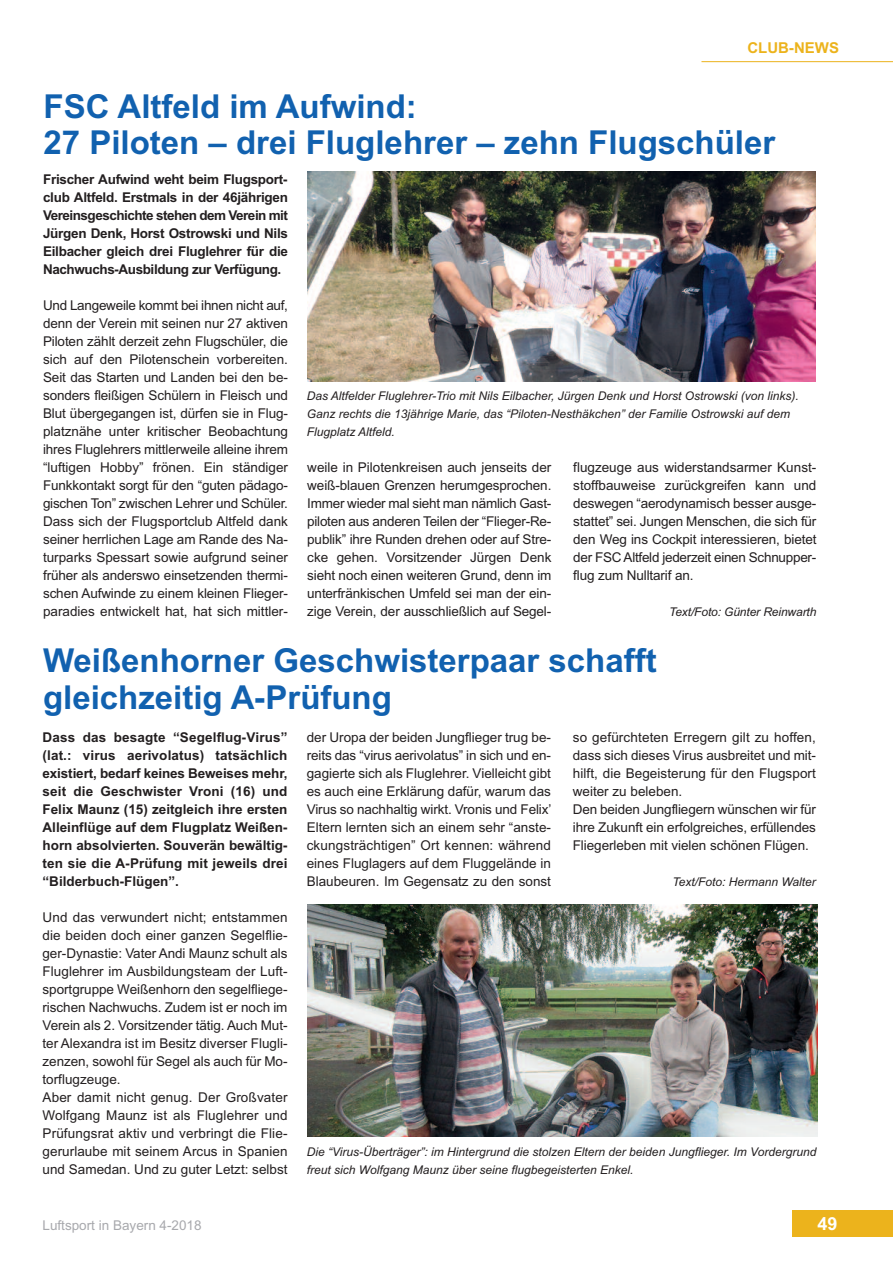
<style>
.page{position:relative;width:893px;height:1263px;background:#fff}
.page>*{position:absolute;margin:0;border:0;box-sizing:border-box;transform-origin:0 0}
.t1{font:700 33px/36.3px "Arial";color:#1161af}
.t2{font:700 18px "Arial";color:#fff}
.t3{font:700 15px "Arial";color:#ecb31c}
.t4{font:13.5px/18px "Arial";color:#231f20;text-align:justify}
.t5{font:700 13.5px/18px "Arial";letter-spacing:-.01em;color:#231f20;text-align:justify}
.t6{font:13.5px "Arial";color:#a8a9ad}
.t7{font:italic 12px/18px "Arial";color:#231f20}
</style>
<div class="page">
<div style="left:792px;top:1211px;width:101px;height:26px;background:#ecb31c"></div>
<hr style="left:701px;top:61px;width:192px;height:1px;background:#ecb31c">
<img style="left:308px;top:905px;width:509px;height:231px">
<img style="left:307px;top:172px;width:509px;height:209px">
<p class="t3" style="left:747px;top:39px;width:93px">CLUB-NEWS</p>
<h1 class="t1" style="left:44px;top:88px;width:733px">FSC Altfeld im Aufwind:<br>27 Piloten – drei Fluglehrer – zehn Flugschüler</h1>
<p class="t5" style="left:43px;top:170px;width:246px">Frischer Aufwind weht beim Flugsport&shy;club Altfeld. Erstmals in der 46jährigen Vereinsgeschichte stehen dem Verein mit Jürgen Denk, Horst Ostrowski und Nils Eilbacher gleich drei Fluglehrer für die Nachwuchs-Ausbildung zur Verfügung.</p>
<p class="t4" style="left:43px;top:296px;width:246px">Und Langeweile kommt bei ihnen nicht auf, denn der Verein mit seinen nur 27 aktiven Piloten zählt derzeit zehn Flugschüler, die sich auf den Pilotenschein vorbereiten.<br>Seit das Starten und Landen bei den be&shy;sonders fleißigen Schülern in Fleisch und Blut übergegangen ist, dürfen sie in Flug&shy;platznähe unter kritischer Beobachtung ihres Fluglehrers mittlerweile alleine ihrem “luftigen Hobby” frönen. Ein ständiger Funkkontakt sorgt für den “guten pädago&shy;gischen Ton” zwischen Lehrer und Schüler.<br>Dass sich der Flugsportclub Altfeld dank seiner herrlichen Lage am Rande des Na&shy;turparks Spessart sowie aufgrund seiner früher als anderswo einsetzenden thermi&shy;schen Aufwinde zu einem kleinen Flieger&shy;paradies entwickelt hat, hat sich mittler-</p>
<p class="t7" style="left:307px;top:387px;width:493px">Das Altfelder Fluglehrer-Trio mit Nils Eilbacher, Jürgen Denk und Horst Ostrowski (von links).<br>Ganz rechts die 13jährige Marie, das “Piloten-Nesthäkchen” der Familie Ostrowski auf dem<br>Flugplatz Altfeld.</p>
<p class="t4" style="left:307px;top:458px;width:246px">weile in Pilotenkreisen auch jenseits der weiß-blauen Grenzen herumgesprochen.<br>Immer wieder mal sieht man nämlich Gast&shy;piloten aus anderen Teilen der “Flieger-Re&shy;publik” ihre Runden drehen oder auf Stre&shy;cke gehen. Vorsitzender Jürgen Denk sieht noch einen weiteren Grund, denn im unterfränkischen Umfeld sei man der ein&shy;zige Verein, der ausschließlich auf Segel-</p>
<p class="t4" style="left:573px;top:458px;width:245px">flugzeuge aus widerstandsarmer Kunst&shy;stoffbauweise zurückgreifen kann und deswegen “aerodynamisch besser ausge&shy;stattet” sei. Jungen Menschen, die sich für den Weg ins Cockpit interessieren, bietet der FSC Altfeld jederzeit einen Schnupper&shy;flug zum Nulltarif an.</p>
<p class="t7" style="left:669px;top:603px;width:149px">Text/Foto: Günter Reinwarth</p>
<h1 class="t1" style="left:43px;top:643px;width:615px">Weißenhorner Geschwisterpaar schafft gleichzeitig A-Prüfung</h1>
<p class="t5" style="left:43px;top:728px;width:246px">Dass das besagte “Segelflug-Virus” (lat.: virus aerivolatus) tatsächlich existiert, bedarf keines Beweises mehr, seit die Geschwister Vroni (16) und Felix Maunz (15) zeitgleich ihre ersten Alleinflüge auf dem Flugplatz Weißen&shy;horn absolvierten. Souverän bewältig&shy;ten sie die A-Prüfung mit jeweils drei “Bilderbuch-Flügen”.</p>
<p class="t4" style="left:43px;top:908px;width:247px;text-align:left">Und das verwundert nicht; entstammen die beiden doch einer ganzen Segelflie&shy;ger-Dynastie: Vater Andi Maunz schult als Fluglehrer im Ausbildungsteam der Luft&shy;sportgruppe Weißenhorn den segelfliege&shy;rischen Nachwuchs. Zudem ist er noch im Verein als 2. Vorsitzender tätig. Auch Mut&shy;ter Alexandra ist im Besitz diverser Flugli&shy;zenzen, sowohl für Segel als auch für Mo&shy;torflugzeuge.<br>Aber damit nicht genug. Der Großvater Wolfgang Maunz ist als Fluglehrer und Prüfungsrat aktiv und verbringt die Flie&shy;gerurlaube mit seinem Arcus in Spanien und Samedan. Und zu guter Letzt: selbst</p>
<p class="t4" style="left:307px;top:728px;width:246px">der Uropa der beiden Jungflieger trug be&shy;reits das “virus aerivolatus” in sich und en&shy;gagierte sich als Fluglehrer. Vielleicht gibt es auch eine Erklärung dafür, warum das Virus so nachhaltig wirkt. Vronis und Felix’ Eltern lernten sich an einem sehr “anste&shy;ckungsträchtigen” Ort kennen: während eines Fluglagers auf dem Fluggelände in Blaubeuren. Im Gegensatz zu den sonst</p>
<p class="t4" style="left:573px;top:728px;width:245px;text-align:left">so gefürchteten Erregern gilt zu hoffen, dass sich dieses Virus ausbreitet und mit&shy;hilft, die Begeisterung für den Flugsport weiter zu beleben.<br>Den beiden Jungfliegern wünschen wir für ihre Zukunft ein erfolgreiches, erfüllendes Fliegerleben mit vielen schönen Flügen.</p>
<p class="t7" style="left:672px;top:873px;width:145px">Text/Foto: Hermann Walter</p>
<p class="t7" style="left:307px;top:1143px;width:511px">Die “Virus-Überträger”: im Hintergrund die stolzen Eltern der beiden Jungflieger. Im Vordergrund freut sich Wolfgang Maunz über seine flugbegeisterten Enkel.</p>
<p class="t6" style="left:43px;top:1217px;width:161px">Luftsport in Bayern 4-2018</p>
<h2 class="t2" style="left:817px;top:1213px;width:22px">49</h2>
</div>
